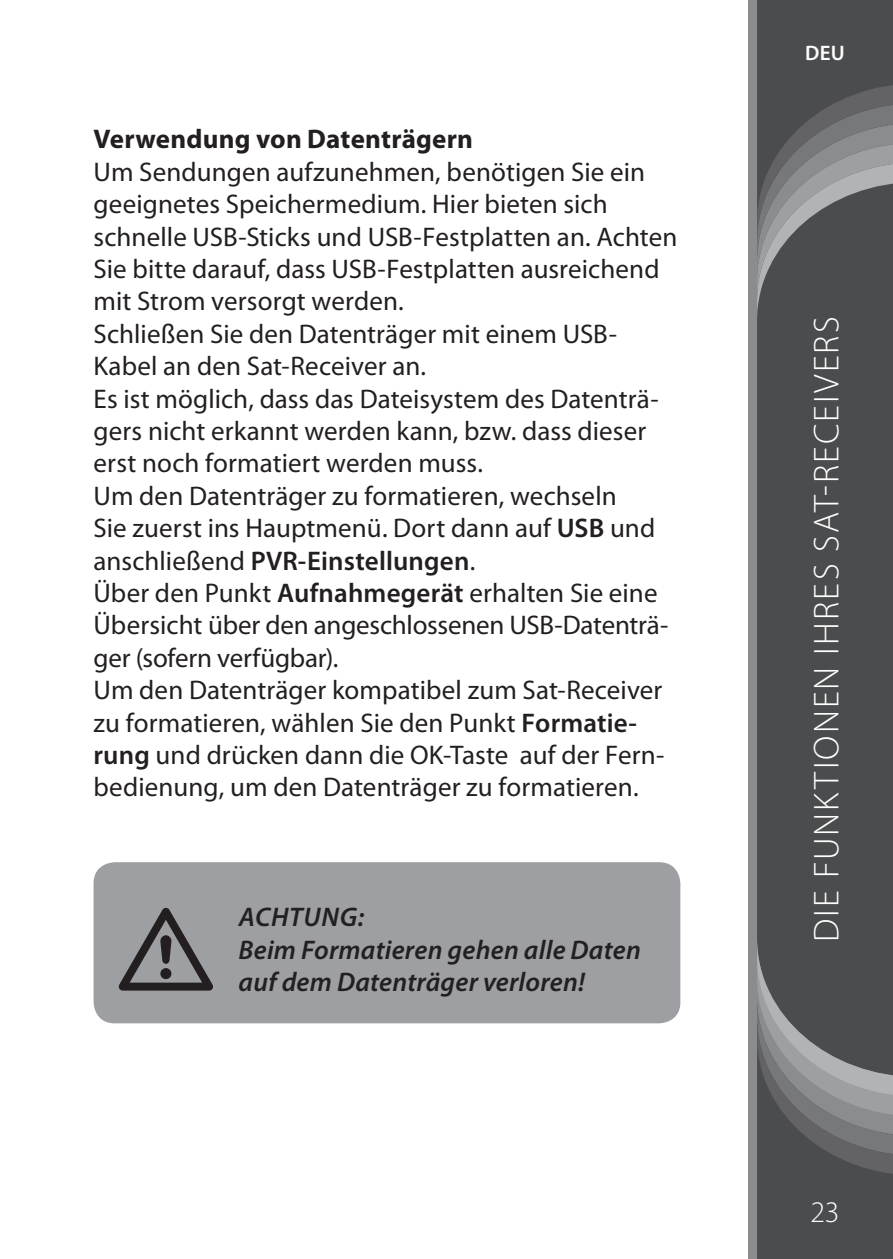
<style>
.page{position:relative;width:893px;height:1259px;background:#fff}
.page>*{position:absolute;margin:0;border:0;box-sizing:border-box;transform-origin:0 0}
.t1{font:300 36px "Myriad Pro";letter-spacing:.055em;color:#fff}
.t2{font:300 30px "Myriad Pro";color:#fff}
.t3{font:27px/32.4px "Myriad Pro";letter-spacing:.005em;color:#231f20}
.t4{font:italic 600 27px/32.4px "Myriad Pro";letter-spacing:.01em;color:#231f20}
.t5{font:700 27px "Myriad Pro";letter-spacing:.005em;color:#231f20}
.t6{font:600 21px "Myriad Pro";color:#fff}
.s1{font-weight:600}
</style>
<div class="page">
<div style="left:748px;top:0;width:145px;height:1259px;background:#8a8c8f"></div>
<div style="left:757px;top:321px;width:136px;height:617px;background:#4b4c4d"></div>
<svg style="left:757px;top:0;width:136px;height:321px;background:#5e5f60"></svg>
<svg style="left:757px;top:938px;width:136px;height:321px;background:#5e5f61"></svg>
<div style="left:94px;top:862px;width:586px;height:161px;background:#9d9fa2;border-radius:21px"></div>
<svg style="left:119px;top:908px;width:94px;height:82px"></svg>
<p class="t5" style="left:94px;top:122px;width:381px">Verwendung von Datenträgern</p>
<p class="t3" style="left:94px;top:155px;width:585px">Um Sendungen aufzunehmen, benötigen Sie ein geeignetes Speichermedium. Hier bieten sich schnelle USB-Sticks und USB-Festplatten an. Achten Sie bitte darauf, dass USB-Festplatten ausreichend mit Strom versorgt werden.<br>Schließen Sie den Datenträger mit einem USB-Kabel an den Sat-Receiver an.<br>Es ist möglich, dass das Dateisystem des Datenträ&shy;gers nicht erkannt werden kann, bzw. dass dieser erst noch formatiert werden muss.<br>Um den Datenträger zu formatieren, wechseln<br>Sie zuerst ins Hauptmenü. Dort dann auf <span class="s1">USB</span> und anschließend <span class="s1">PVR-Einstellungen</span>.<br>Über den Punkt <span class="s1">Aufnahmegerät</span> erhalten Sie eine Übersicht über den angeschlossenen USB-Datenträ&shy;ger (sofern verfügbar).<br>Um den Datenträger kompatibel zum Sat-Receiver zu formatieren, wählen Sie den Punkt <span class="s1">Formatie&shy;rung</span> und drücken dann die OK-Taste auf der Fern&shy;bedienung, um den Datenträger zu formatieren.</p>
<p class="t4" style="left:239px;top:900px;width:404px">ACHTUNG:<br>Beim Formatieren gehen alle Daten auf dem Datenträger verloren!</p>
<p class="t6" style="left:805px;top:39px;width:41px">DEU</p>
<h1 class="t1" style="left:807px;top:942px;width:627px;rotate:-90deg">DIE FUNKTIONEN IHRES SAT-RECEIVERS</h1>
<p class="t2" style="left:810px;top:1195px;width:31px">23</p>
</div>
